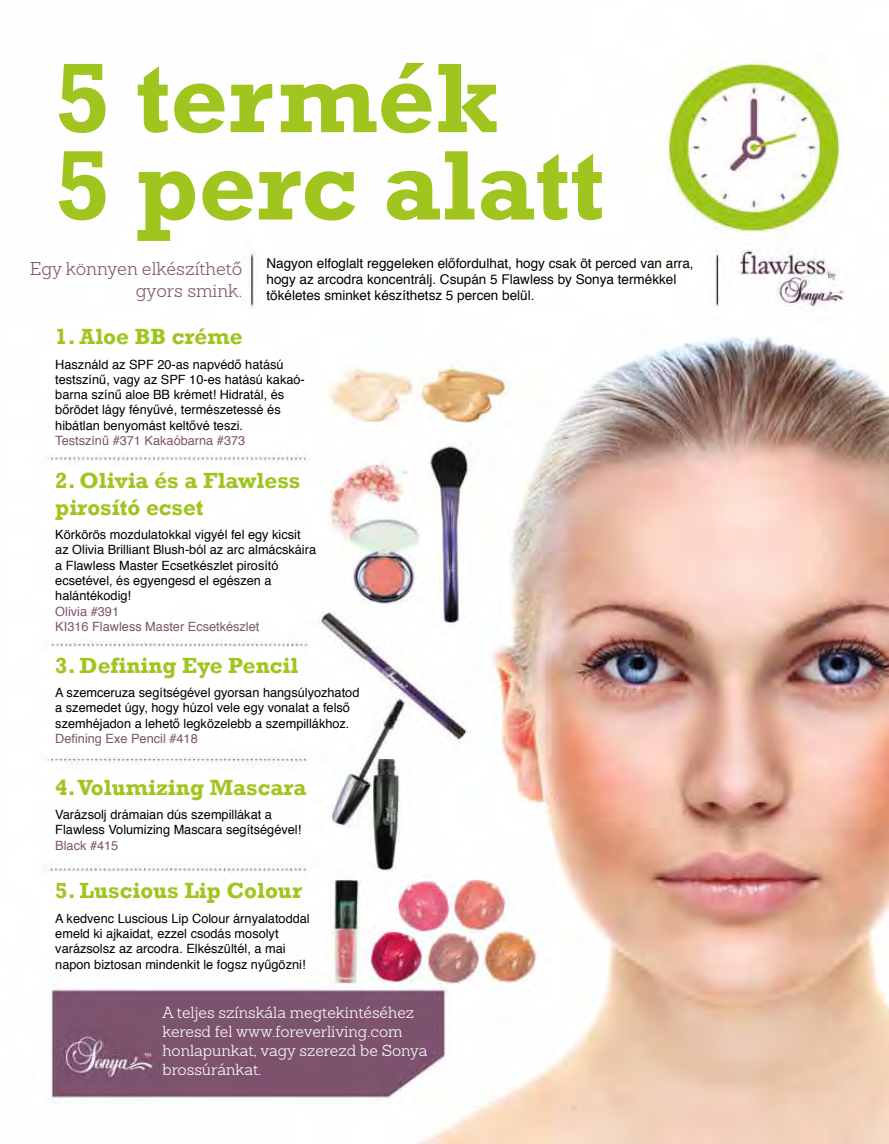
<style>
.page{position:relative;width:889px;height:1144px;background:#fff}
.page>*{position:absolute;margin:0;border:0;box-sizing:border-box;transform-origin:0 0}
.t1{font:700 100.35px/87.3px "Rockwell";color:#a0c51e}
.t2{font:700 22.5px/27px "Rockwell";color:#a0c51e}
.t3{font:300 18px/21.6px "Sanchez Slab";color:#7d546e;text-align:right}
.t4{font:300 15.6px/18.8px "Sanchez Slab";color:#fff}
.t5{font:13.5px/16.2px "Helvetica";color:#000}
.t6{font:12.75px/15.3px "Helvetica";color:#000}
.t7{font:12.75px/15.3px "Helvetica";color:#7d546e}
</style>
<div class="page">
<img style="left:45px;top:54px;width:844px;height:1090px">
<h1 class="t1" style="left:55px;top:55px;width:551px">5 termék<br>5 perc alatt</h1>
<h3 class="t3" style="left:30px;top:258px;width:214px">Egy könnyen elkészíthető gyors smink.</h3>
<p class="t5" style="left:266px;top:255px;width:428px">Nagyon elfoglalt reggeleken előfordulhat, hogy csak öt perced van arra, hogy az arcodra koncentrálj. Csupán 5 Flawless by Sonya termékkel tökéletes sminket készíthetsz 5 percen belül.</p>
<h2 class="t2" style="left:55px;top:323px;width:189px">1. Aloe BB créme</h2>
<p class="t6" style="left:55px;top:357px;width:251px">Használd az SPF 20-as napvédő hatású testszínű, vagy az SPF 10-es hatású kakaó&shy;barna színű aloe BB krémet! Hidratál, és bőrödet lágy fényűvé, természetessé és hibátlan benyomást keltővé teszi.</p>
<p class="t7" style="left:55px;top:433px;width:191px">Testszínű #371 Kakaóbarna #373</p>
<h2 class="t2" style="left:55px;top:466px;width:246px">2. Olivia és a Flawless pirosító ecset</h2>
<p class="t6" style="left:55px;top:527px;width:262px">Körkörös mozdulatokkal vigyél fel egy kicsit az Olivia Brilliant Blush-ból az arc almácskáira a Flawless Master Ecsetkészlet pirosító ecsetével, és egyengesd el egészen a halántékodig!</p>
<p class="t7" style="left:55px;top:604px;width:206px">Olivia #391<br>KI316 Flawless Master Ecsetkészlet</p>
<h2 class="t2" style="left:55px;top:651px;width:244px">3. Defining Eye Pencil</h2>
<p class="t6" style="left:55px;top:685px;width:306px">A szemceruza segítségével gyorsan hangsúlyozhatod a szemedet úgy, hogy húzol vele egy vonalat a felső szemhéjadon a lehető legközelebb a szempillákhoz.</p>
<p class="t7" style="left:55px;top:731px;width:144px">Defining Exe Pencil #418</p>
<h2 class="t2" style="left:55px;top:773px;width:253px">4. Volumizing Mascara</h2>
<p class="t6" style="left:55px;top:807px;width:247px">Varázsolj drámaian dús szempillákat a<br>Flawless Volumizing Mascara segítségével!</p>
<p class="t7" style="left:55px;top:838px;width:65px">Black #415</p>
<h2 class="t2" style="left:55px;top:877px;width:248px">5. Luscious Lip Colour</h2>
<p class="t6" style="left:55px;top:911px;width:256px">A kedvenc Luscious Lip Colour árnyalatoddal emeld ki ajkaidat, ezzel csodás mosolyt varázsolsz az arcodra. Elkészültél, a mai napon biztosan mindenkit le fogsz nyűgözni!</p>
<p class="t4" style="left:162px;top:1003px;width:266px">A teljes színskála megtekintéséhez keresd fel www.foreverliving.com honlapunkat, vagy szerezd be Sonya brossúránkat.</p>
</div>
